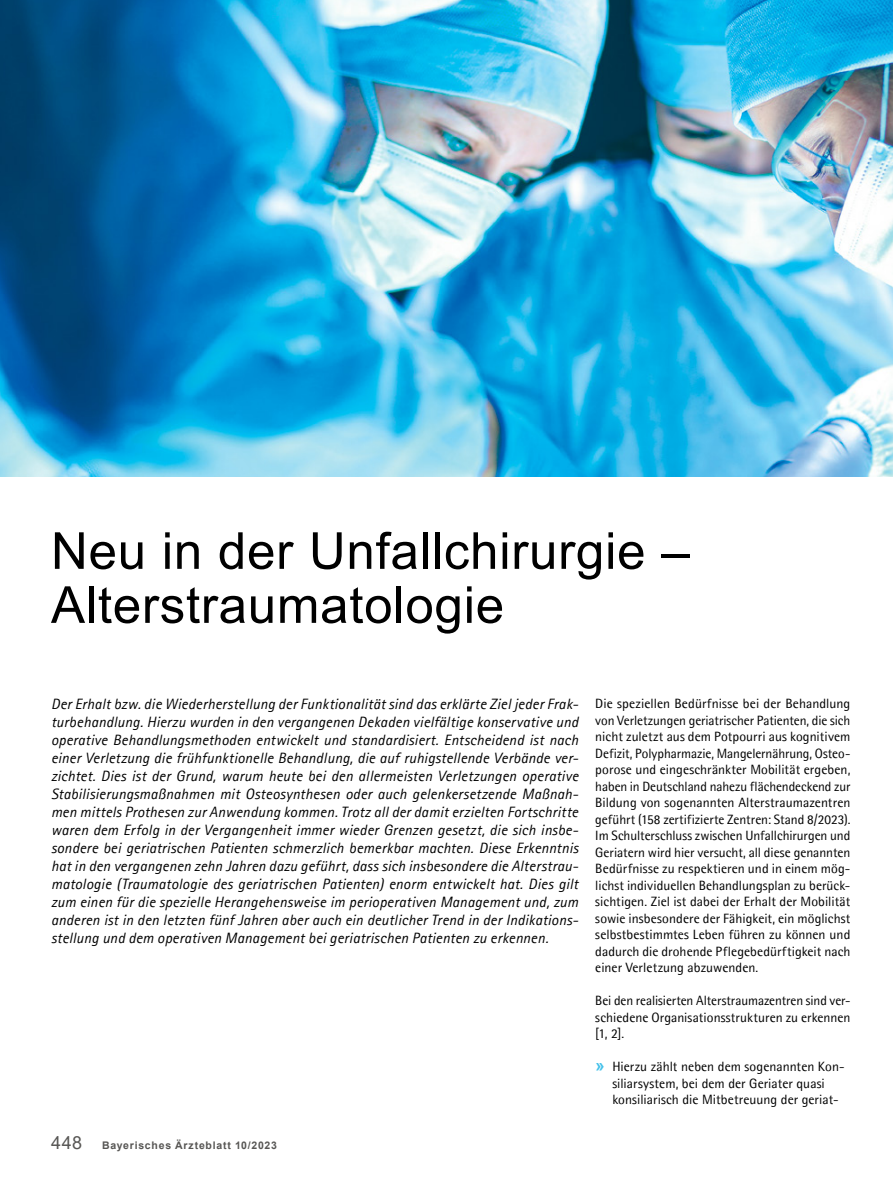
<style>
.page{position:relative;width:893px;height:1191px;background:#fff}
.page>*{position:absolute;margin:0;border:0;box-sizing:border-box;transform-origin:0 0}
.t1{font:51px/54px "Arial";letter-spacing:.015em;color:#000}
.t2{font:italic 15px/18px "Agfa Rotis Sans Serif";letter-spacing:.01em;color:#000;text-align:justify}
.t3{font:13.5px/16.5px "Agfa Rotis Semisans";letter-spacing:.005em;color:#000;text-align:justify}
.t4{font:700 10.5px "Arial";letter-spacing:.07em;color:#575654}
.s1{font-weight:400;font-size:18px}
.s2{font-family:"Arial";font-weight:700;font-size:16.5px;color:#44c1ea}
</style>
<div class="page">
<img style="left:0;top:0;width:893px;height:476px">
<h1 class="t1" style="left:51px;top:523px;width:640px">Neu in der Unfallchirurgie –<br>Alterstraumatologie</h1>
<p class="t2" style="left:51px;top:695px;width:529px">Der Erhalt bzw. die Wiederherstellung der Funktionalität sind das erklärte Ziel jeder Frak&shy;turbehandlung. Hierzu wurden in den vergangenen Dekaden vielfältige konservative und operative Behandlungsmethoden entwickelt und standardisiert. Entscheidend ist nach einer Verletzung die frühfunktionelle Behandlung, die auf ruhigstellende Verbände ver&shy;zichtet. Dies ist der Grund, warum heute bei den allermeisten Verletzungen operative Stabilisierungsmaßnahmen mit Osteosynthesen oder auch gelenkersetzende Maßnah&shy;men mittels Prothesen zur Anwendung kommen. Trotz all der damit erzielten Fortschritte waren dem Erfolg in der Vergangenheit immer wieder Grenzen gesetzt, die sich insbe&shy;sondere bei geriatrischen Patienten schmerzlich bemerkbar machten. Diese Erkenntnis hat in den vergangenen zehn Jahren dazu geführt, dass sich insbesondere die Alterstrau&shy;matologie (Traumatologie des geriatrischen Patienten) enorm entwickelt hat. Dies gilt zum einen für die spezielle Herangehensweise im perioperativen Management und, zum anderen ist in den letzten fünf Jahren aber auch ein deutlicher Trend in der Indikations&shy;stellung und dem operativen Management bei geriatrischen Patienten zu erkennen.</p>
<p class="t4" style="left:51px;top:1137px;width:227px"><span class="s1">448</span> Bayerisches Ärzteblatt 10/2023</p>
<p class="t3" style="left:595px;top:695px;width:257px">Die speziellen Bedürfnisse bei der Behandlung von Verletzungen geriatrischer Patienten, die sich nicht zuletzt aus dem Potpourri aus kognitivem Defizit, Polypharmazie, Mangelernährung, Osteo&shy;porose und eingeschränkter Mobilität ergeben, haben in Deutschland nahezu flächendeckend zur Bildung von sogenannten Alterstraumazentren geführt (158 zertifizierte Zentren: Stand 8/2023).<br>Im Schulterschluss zwischen Unfallchirurgen und Geriatern wird hier versucht, all diese genannten Bedürfnisse zu respektieren und in einem mög&shy;lichst individuellen Behandlungsplan zu berück&shy;sichtigen. Ziel ist dabei der Erhalt der Mobilität sowie insbesondere der Fähigkeit, ein möglichst selbstbestimmtes Leben führen zu können und dadurch die drohende Pflegebedürftigkeit nach einer Verletzung abzuwenden.</p>
<p class="t3" style="left:595px;top:992px;width:257px">Bei den realisierten Alterstraumazentren sind ver&shy;schiedene Organisationsstrukturen zu erkennen [1, 2].</p>
<p class="t3" style="left:612px;top:1058px;width:234px;text-align:left;text-indent:-17px"><span class="s2">»</span> Hierzu zählt neben dem sogenannten Kon&shy;siliarsystem, bei dem der Geriater quasi konsiliarisch die Mitbetreuung der geriat-</p>
</div>
